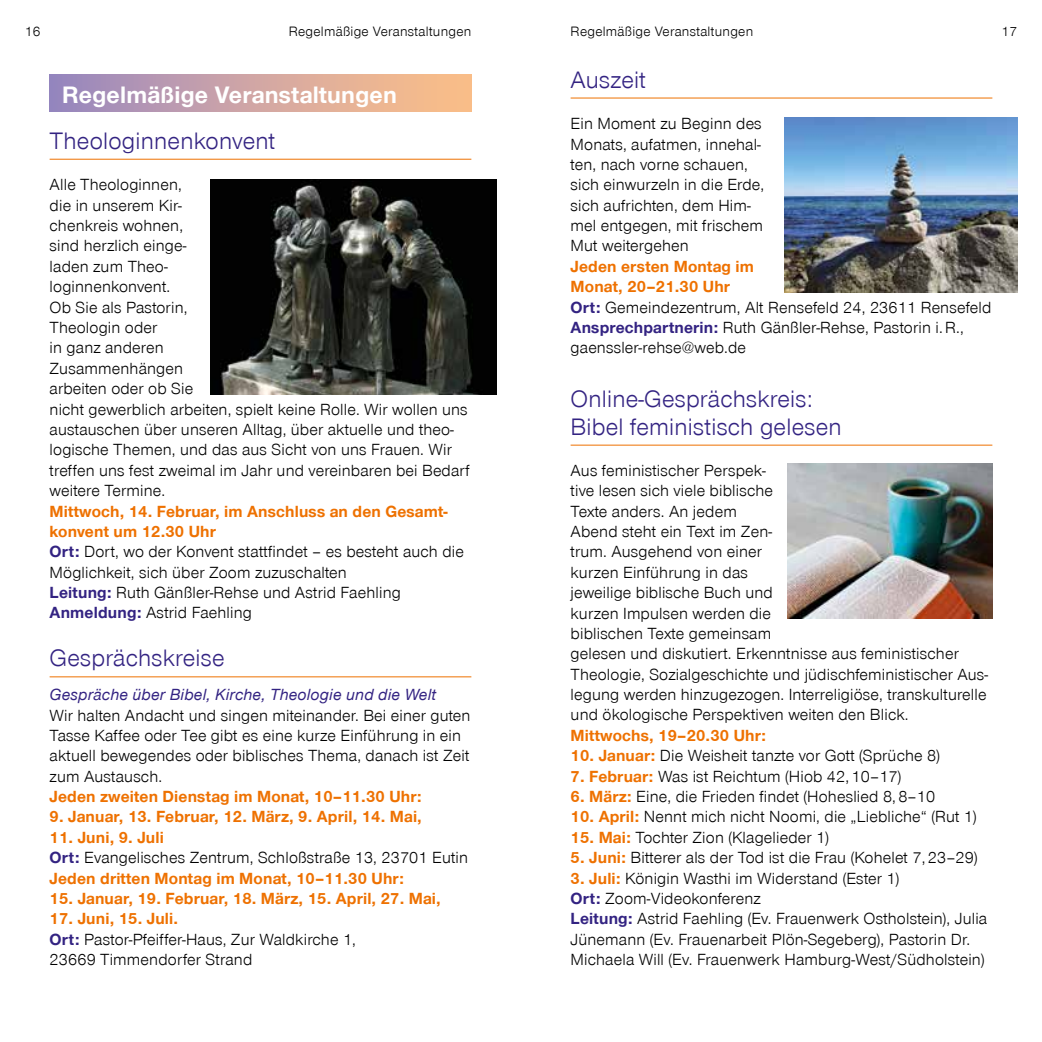
<style>
.page{position:relative;width:1042px;height:1042px;background:#fff}
.page>*{position:absolute;margin:0;border:0;box-sizing:border-box;transform-origin:0 0}
.t1{font:24.5px/28px "Nordkirchen Font";letter-spacing:.01em;color:#332382}
.t2{font:700 24.5px "Nordkirchen Font";letter-spacing:.01em;color:#fff}
.t3{font:16.62px/20.3px "Nordkirchen Font";letter-spacing:.01em;color:#000}
.t4{font:700 16.62px/20.3px "Nordkirchen Font";letter-spacing:.01em;color:#ee7100}
.t5{font:italic 500 16.62px "Nordkirchen Font";letter-spacing:.01em;color:#332382}
.t6{font:14px "Nordkirchen Font";letter-spacing:.02em;color:#000}
.s1{font-weight:700;color:#ee7100}
.s2{font-weight:700;color:#332382}
.s3{color:#332382}
.s4{font-weight:400;color:#000}
</style>
<div class="page">
<div style="left:50px;top:74px;width:421px;height:38px;background:linear-gradient(to right,#9b88c0,#ffc287)"></div>
<hr style="left:50px;top:159px;width:421px;height:1px;background:#ee7100">
<hr style="left:50px;top:676px;width:421px;height:1px;background:#ee7100">
<img style="left:210px;top:180px;width:286px;height:214px">
<img style="left:784px;top:118px;width:233px;height:174px">
<hr style="left:570px;top:98px;width:422px;height:1px;background:#ee7100">
<img style="left:788px;top:463px;width:204px;height:155px">
<hr style="left:570px;top:445px;width:422px;height:1px;background:#ee7100">
<p class="t6" style="left:25px;top:23px;width:17px">16</p>
<p class="t6" style="left:289px;top:23px;width:184px">Regelmäßige Veranstaltungen</p>
<h1 class="t2" style="left:62px;top:80px;width:336px">Regelmäßige Veranstaltungen</h1>
<h1 class="t1" style="left:50px;top:127px;width:227px">Theologinnenkonvent</h1>
<p class="t3" style="left:50px;top:175px;width:422px">Alle Theologinnen,<br>die in unserem Kir-<br>chenkreis wohnen,<br>sind herzlich einge-<br>laden zum Theo-<br>loginnenkonvent.<br>Ob Sie als Pastorin,<br>Theologin oder<br>in ganz anderen<br>Zusammenhängen<br>arbeiten oder ob Sie<br>nicht gewerblich arbeiten, spielt keine Rolle. Wir wollen uns austauschen über unseren Alltag, über aktuelle und theo&shy;logische Themen, und das aus Sicht von uns Frauen. Wir treffen uns fest zweimal im Jahr und vereinbaren bei Bedarf weitere Termine.</p>
<p class="t3" style="left:50px;top:501px;width:416px"><span class="s1">Mittwoch, 14. Februar, im Anschluss an den Gesamt&shy;konvent um 12.30 Uhr<br></span><span class="s2">Ort:</span> Dort, wo der Konvent stattfindet – es besteht auch die Möglichkeit, sich über Zoom zuzuschalten<br><span class="s2">Leitung:</span> Ruth Gänßler-Rehse und Astrid Faehling <span class="s2">Anmeldung:</span> Astrid Faehling</p>
<h1 class="t1" style="left:50px;top:644px;width:177px">Gesprächskreise</h1>
<p class="t5" style="left:50px;top:685px;width:388px">Gespräche über Bibel, Kirche, Theologie und die Welt</p>
<p class="t3" style="left:50px;top:705px;width:422px">Wir halten Andacht und singen miteinander. Bei einer guten Tasse Kaffee oder Tee gibt es eine kurze Einführung in ein aktuell bewegendes oder biblisches Thema, danach ist Zeit zum Austausch.</p>
<p class="t4" style="left:50px;top:786px;width:374px">Jeden zweiten Dienstag im Monat, 10–11.30 Uhr:</p>
<p class="t4" style="left:50px;top:807px;width:374px">9. Januar, 13. Februar, 12. März, 9. April, 14. Mai,</p>
<p class="t4" style="left:50px;top:827px;width:420px">11. Juni, 9. Juli<br><span class="s3">Ort:</span> <span class="s4">Evangelisches Zentrum, Schloßstraße 13, 23701 Eutin<br></span>Jeden dritten Montag im Monat, 10–11.30 Uhr:</p>
<p class="t4" style="left:50px;top:888px;width:393px">15. Januar, 19. Februar, 18. März, 15. April, 27. Mai,</p>
<p class="t3" style="left:50px;top:909px;width:308px"><span class="s1">17. Juni, 15. Juli.<br></span><span class="s2">Ort:</span> Pastor-Pfeiffer-Haus, Zur Waldkirche 1,<br>23669 Timmendorfer Strand</p>
<p class="t6" style="left:570px;top:23px;width:184px">Regelmäßige Veranstaltungen</p>
<p class="t6" style="left:1001px;top:23px;width:17px">17</p>
<h1 class="t1" style="left:570px;top:66px;width:77px">Auszeit</h1>
<p class="t3" style="left:570px;top:114px;width:195px">Ein Moment zu Beginn des<br>Monats, aufatmen, innehal&shy;ten, nach vorne schauen, sich einwurzeln in die Erde, sich aufrichten, dem Him&shy;mel entgegen, mit frischem<br>Mut weitergehen</p>
<p class="t3" style="left:570px;top:256px;width:422px"><span class="s1">Jeden ersten Montag im<br>Monat, 20–21.30 Uhr<br></span><span class="s2">Ort:</span> Gemeindezentrum, Alt Rensefeld 24, 23611 Rensefeld <span class="s2">Ansprechpartnerin:</span> Ruth Gänßler-Rehse, Pastorin i.R., gaenssler-rehse@web.de</p>
<h1 class="t1" style="left:570px;top:385px;width:272px">Online-Gesprächskreis:<br>Bibel feministisch gelesen</h1>
<p class="t3" style="left:570px;top:460px;width:419px">Aus feministischer Perspek-<br>tive lesen sich viele biblische<br>Texte anders. An jedem<br>Abend steht ein Text im Zen-<br>trum. Ausgehend von einer<br>kurzen Einführung in das<br>jeweilige biblische Buch und<br>kurzen Impulsen werden die<br>biblischen Texte gemeinsam<br>gelesen und diskutiert. Erkenntnisse aus feministischer Theologie, Sozialgeschichte und jüdischfeministischer Aus&shy;legung werden hinzugezogen. Interreligiöse, transkulturelle und ökologische Perspektiven weiten den Blick.</p>
<p class="t4" style="left:570px;top:725px;width:197px">Mittwochs, 19–20.30 Uhr:</p>
<p class="t3" style="left:570px;top:746px;width:371px"><span class="s1">10. Januar:</span> Die Weisheit tanzte vor Gott (Sprüche 8)</p>
<p class="t3" style="left:570px;top:766px;width:332px"><span class="s1">7. Februar:</span> Was ist Reichtum (Hiob 42, 10–17)</p>
<p class="t3" style="left:570px;top:786px;width:366px"><span class="s1">6. März:</span> Eine, die Frieden findet (Hoheslied 8, 8–10</p>
<p class="t3" style="left:570px;top:807px;width:407px"><span class="s1">10. April:</span> Nennt mich nicht Noomi, die „Liebliche“ (Rut 1)</p>
<p class="t3" style="left:570px;top:827px;width:260px"><span class="s1">15. Mai:</span> Tochter Zion (Klagelieder 1)</p>
<p class="t3" style="left:570px;top:847px;width:408px"><span class="s1">5. Juni:</span> Bitterer als der Tod ist die Frau (Kohelet 7, 23–29)</p>
<p class="t3" style="left:570px;top:868px;width:418px"><span class="s1">3. Juli:</span> Königin Wasthi im Widerstand (Ester 1)<br><span class="s2">Ort:</span> Zoom-Videokonferenz<br><span class="s2">Leitung:</span> Astrid Faehling (Ev. Frauenwerk Ostholstein), Julia Jünemann (Ev. Frauenarbeit Plön-Segeberg), Pastorin Dr.<br>Michaela Will (Ev. Frauenwerk Hamburg-West/Südholstein)</p>
</div>
